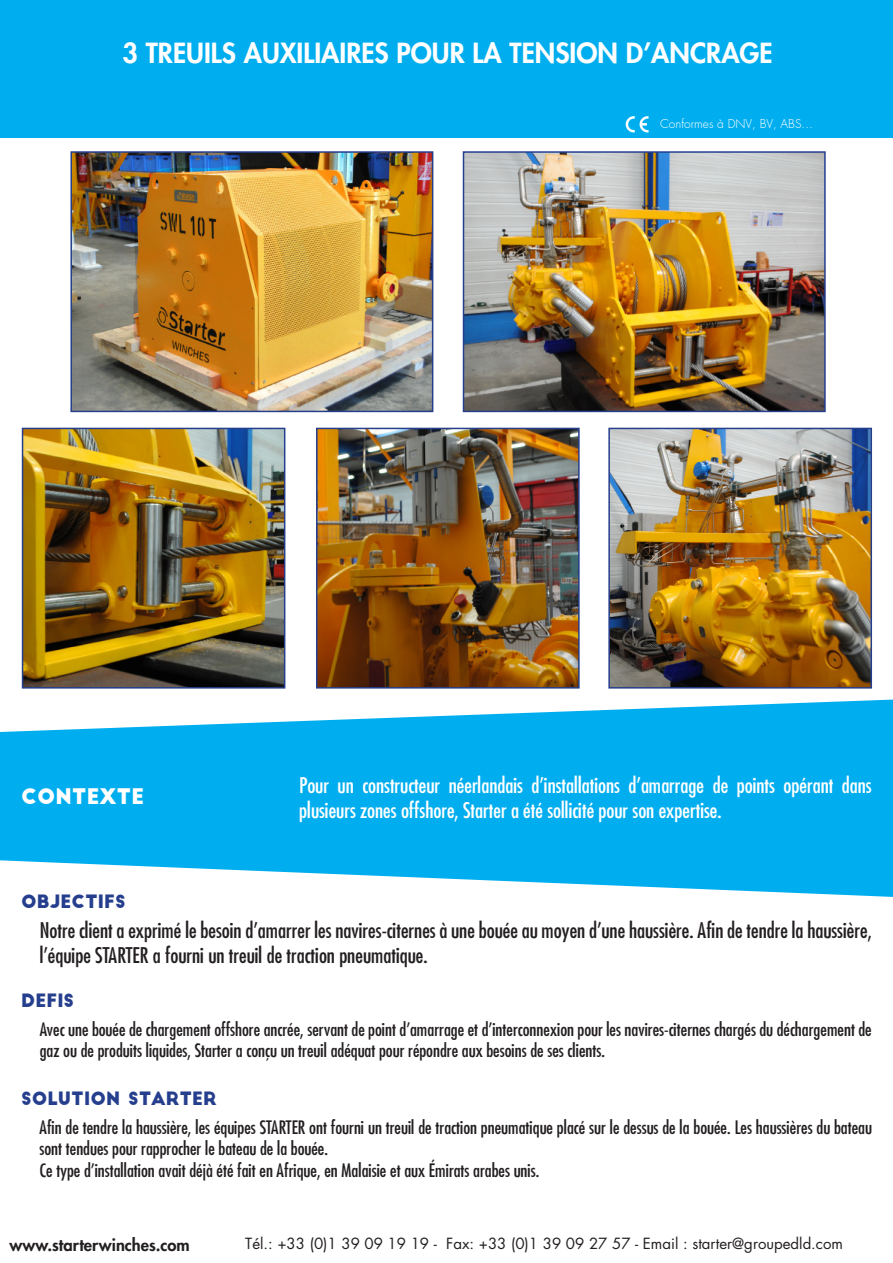
<style>
.page{position:relative;width:893px;height:1263px;background:#fff}
.page>*{position:absolute;margin:0;border:0;box-sizing:border-box;transform-origin:0 0}
.t1{font:800 27px "Futura";color:#fff}
.t2{font:condensed 21px/25.2px "Futura";color:#231f20}
.t3{font:condensed 21px/25.2px "Futura";color:#fff}
.t4{font:21px "Big John";color:#fff}
.t5{font:condensed 18px/21.6px "Futura";color:#231f20}
.t6{font:18px "Big John";color:#253f8e}
.t7{font:800 16.5px "Futura";color:#231f20}
.t8{font:15px "Futura";color:#231f20}
.t9{font:300 12px "Futura";color:#fff}
</style>
<div class="page">
<div style="left:0;top:0;width:893px;height:137px;background:#00aeef"></div>
<img style="left:73px;top:154px;width:357px;height:255px">
<div style="left:70px;top:151px;width:363px;height:261px;border:2px solid #253f8e"></div>
<img style="left:466px;top:154px;width:357px;height:255px">
<div style="left:463px;top:151px;width:363px;height:261px;border:2px solid #253f8e"></div>
<svg style="left:0;top:699px;width:893px;height:198px;fill:#00aeef"></svg>
<img style="left:25px;top:431px;width:257px;height:255px">
<div style="left:22px;top:428px;width:263px;height:261px;border:2px solid #253f8e"></div>
<img style="left:319px;top:431px;width:258px;height:255px">
<div style="left:316px;top:428px;width:264px;height:261px;border:2px solid #253f8e"></div>
<img style="left:611px;top:431px;width:258px;height:255px">
<div style="left:608px;top:428px;width:264px;height:261px;border:2px solid #253f8e"></div>
<img style="left:626px;top:116px;width:22px;height:17px">
<p class="t1" style="left:122px;top:36px;width:652px">3 TREUILS AUXILIAIRES POUR LA TENSION D’ANCRAGE</p>
<p class="t9" style="left:660px;top:116px;width:154px">Conformes à DNV, BV, ABS...</p>
<p class="t4" style="left:21px;top:787px;width:124px">CONTEXTE</p>
<p class="t3" style="left:299px;top:772px;width:574px">Pour un constructeur néerlandais d’installations d’amarrage de points opérant dans plusieurs zones offshore, Starter a été sollicité pour son expertise.</p>
<p class="t6" style="left:21px;top:894px;width:106px">OBJECTIFS</p>
<p class="t2" style="left:40px;top:917px;width:834px">Notre client a exprimé le besoin d’amarrer les navires-citernes à une bouée au moyen d’une haussière. Afin de tendre la haussière, l’équipe STARTER a fourni un treuil de traction pneumatique.</p>
<p class="t6" style="left:21px;top:992px;width:54px">DEFIS</p>
<p class="t5" style="left:40px;top:1018px;width:834px">Avec une bouée de chargement offshore ancrée, servant de point d’amarrage et d’interconnexion pour les navires-citernes chargés du déchargement de gaz ou de produits liquides, Starter a conçu un treuil adéquat pour répondre aux besoins de ses clients.</p>
<p class="t6" style="left:21px;top:1090px;width:197px">SOLUTION STARTER</p>
<p class="t5" style="left:40px;top:1116px;width:834px">Afin de tendre la haussière, les équipes STARTER ont fourni un treuil de traction pneumatique placé sur le dessus de la bouée. Les haussières du bateau sont tendues pour rapprocher le bateau de la bouée.</p>
<p class="t5" style="left:40px;top:1159px;width:501px">Ce type d’installation avait déjà été fait en Afrique, en Malaisie et aux Émirats arabes unis.</p>
<p class="t7" style="left:10px;top:1234px;width:182px">www.starterwinches.com</p>
<p class="t8" style="left:245px;top:1234px;width:599px">Tél.: +33 (0)1 39 09 19 19 - Fax: +33 (0)1 39 09 27 57 - Email : starter@groupedld.com</p>
</div>
